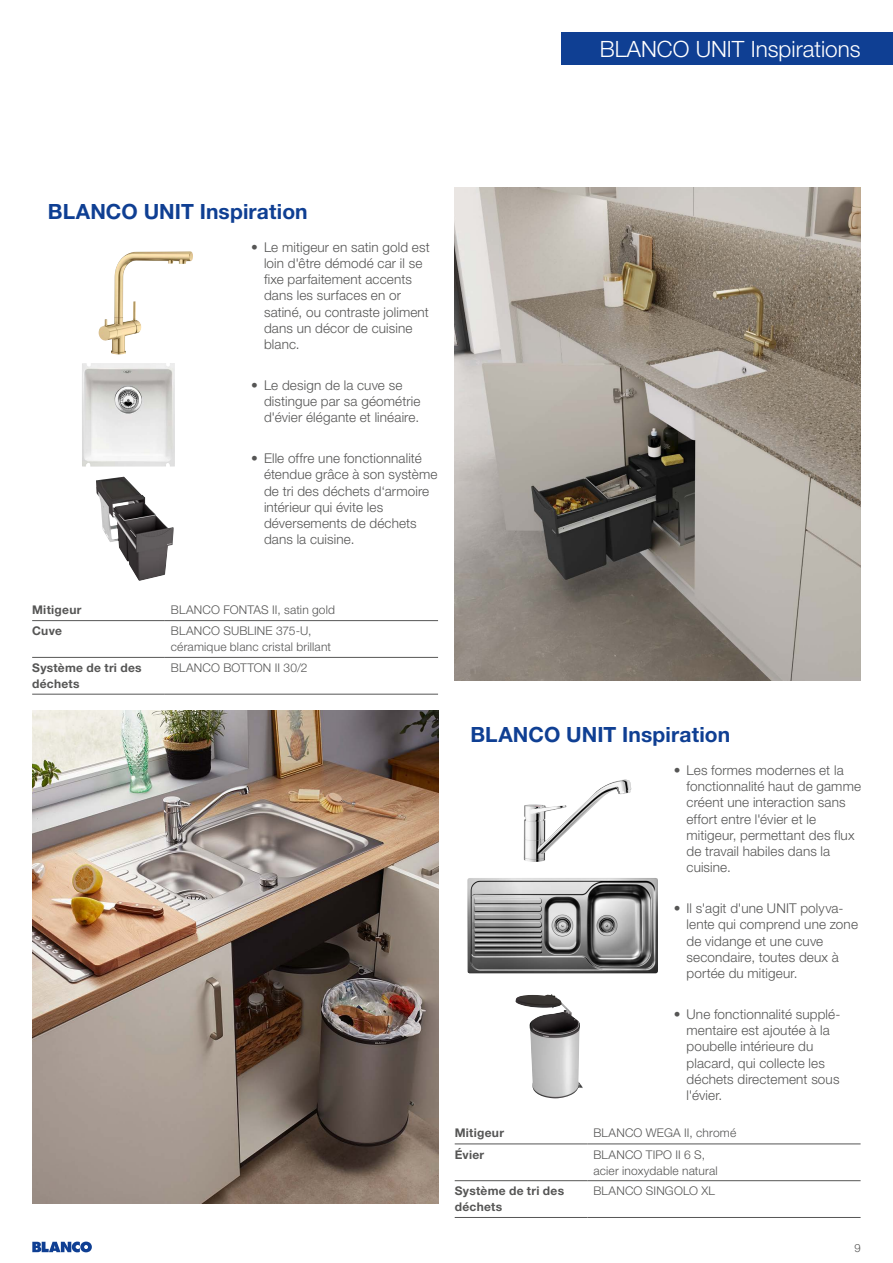
<style>
.page{position:relative;width:893px;height:1263px;background:#fff}
.page>*{position:absolute;margin:0;border:0;box-sizing:border-box;transform-origin:0 0}
.t1{font:300 22.5px "Helvetica Neue LT Pro";color:#fff}
.t2{font:700 21px "Helvetica Neue LT Pro";letter-spacing:.005em;color:#0f3f93}
.t3{font:300 13.5px/16.2px "Helvetica Neue LT Pro";letter-spacing:.01em;color:#565655}
.t4{font:300 12px/16.2px "Helvetica Neue LT Pro";letter-spacing:.015em;color:#565655}
.t5{font:700 12px/16.2px "Helvetica Neue LT Pro";letter-spacing:.025em;color:#565655}
.t6{font:300 11.25px "Helvetica Neue LT Pro";color:#565655}
</style>
<div class="page">
<img style="left:96px;top:477px;width:78px;height:104px">
<hr style="left:455px;top:1144px;width:132px;height:1px;background:#565655">
<hr style="left:587px;top:1144px;width:274px;height:1px;background:#565655">
<hr style="left:455px;top:1180px;width:132px;height:1px;background:#565655">
<hr style="left:587px;top:1180px;width:274px;height:1px;background:#565655">
<hr style="left:455px;top:1217px;width:132px;height:1px;background:#565655">
<hr style="left:587px;top:1217px;width:274px;height:1px;background:#565655">
<img style="left:524px;top:780px;width:107px;height:82px">
<img style="left:467px;top:878px;width:191px;height:95px">
<img style="left:516px;top:994px;width:67px;height:104px">
<img style="left:455px;top:187px;width:406px;height:493px">
<img style="left:32px;top:710px;width:407px;height:493px">
<hr style="left:32px;top:620px;width:133px;height:1px;background:#565655">
<hr style="left:165px;top:620px;width:273px;height:1px;background:#565655">
<hr style="left:32px;top:657px;width:133px;height:1px;background:#565655">
<hr style="left:165px;top:657px;width:273px;height:1px;background:#565655">
<hr style="left:32px;top:694px;width:133px;height:1px;background:#565655">
<hr style="left:165px;top:694px;width:273px;height:1px;background:#565655">
<img style="left:99px;top:251px;width:94px;height:103px">
<img style="left:82px;top:363px;width:93px;height:104px">
<div style="left:561px;top:32px;width:332px;height:33px;background:#0f3f93"></div>
<svg style="left:32px;top:1241px;width:60px;height:11px"></svg>
<h1 class="t1" style="left:600px;top:35px;width:262px">BLANCO UNIT Inspirations</h1>
<h2 class="t2" style="left:48px;top:198px;width:261px">BLANCO UNIT Inspiration</h2>
<p class="t3" style="left:264px;top:239px;width:167px;text-indent:-13px">• Le mitigeur en satin gold est loin d'être démodé car il se fixe parfaitement accents dans les surfaces en or satiné, ou contraste joliment dans un décor de cuisine blanc.</p>
<p class="t3" style="left:264px;top:377px;width:158px;text-indent:-13px">• Le design de la cuve se distingue par sa géométrie d'évier élégante et linéaire.</p>
<p class="t3" style="left:264px;top:450px;width:175px;text-indent:-13px">• Elle offre une fonctionnalité étendue grâce à son système de tri des déchets d‘armoire intérieur qui évite les déversements de déchets dans la cuisine.</p>
<p class="t5" style="left:32px;top:601px;width:51px">Mitigeur</p>
<p class="t4" style="left:171px;top:601px;width:166px">BLANCO FONTAS II, satin gold</p>
<p class="t5" style="left:32px;top:622px;width:31px">Cuve</p>
<p class="t4" style="left:171px;top:622px;width:162px">BLANCO SUBLINE 375-U, céramique blanc cristal brillant</p>
<p class="t5" style="left:32px;top:659px;width:111px">Système de tri des déchets</p>
<p class="t4" style="left:171px;top:659px;width:138px">BLANCO BOTTON II 30/2</p>
<h2 class="t2" style="left:470px;top:721px;width:261px">BLANCO UNIT Inspiration</h2>
<p class="t3" style="left:686px;top:762px;width:176px;text-indent:-13px">• Les formes modernes et la fonctionnalité haut de gamme créent une interaction sans effort entre l'évier et le mitigeur, permettant des flux de travail habiles dans la cuisine.</p>
<p class="t3" style="left:686px;top:900px;width:173px;text-indent:-13px">• Il s'agit d'une UNIT polyva&shy;lente qui comprend une zone de vidange et une cuve secondaire, toutes deux à portée du mitigeur.</p>
<p class="t3" style="left:686px;top:1006px;width:155px;text-indent:-13px">• Une fonctionnalité supplé&shy;mentaire est ajoutée à la poubelle intérieure du placard, qui collecte les déchets directement sous l'évier.</p>
<p class="t5" style="left:455px;top:1124px;width:51px">Mitigeur</p>
<p class="t4" style="left:593px;top:1124px;width:144px">BLANCO WEGA II, chromé</p>
<p class="t5" style="left:455px;top:1146px;width:31px">Évier</p>
<p class="t4" style="left:593px;top:1146px;width:126px">BLANCO TIPO II 6 S, acier inoxydable natural</p>
<p class="t5" style="left:455px;top:1182px;width:111px">Système de tri des déchets</p>
<p class="t4" style="left:593px;top:1183px;width:123px">BLANCO SINGOLO XL</p>
<p class="t6" style="left:854px;top:1241px;width:8px">9</p>
</div>
